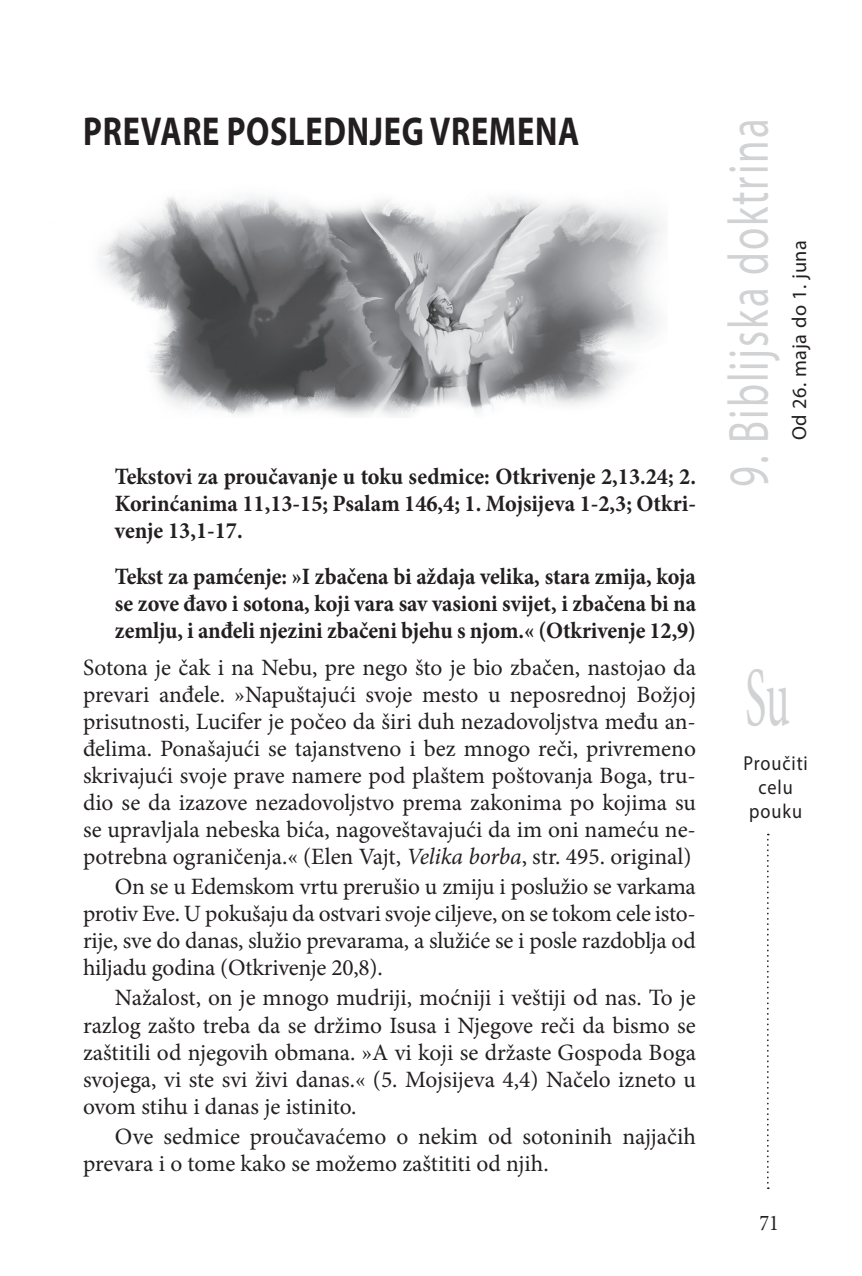
<style>
.page{position:relative;width:862px;height:1276px;background:#fff}
.page>*{position:absolute;margin:0;border:0;box-sizing:border-box;transform-origin:0 0}
.t1{font:84.38px "Minion Pro";color:#d1d2d4;scale:.53 1}
.t2{font:56.7px "Myriad Pro";letter-spacing:.05em;color:#d1d2d4;scale:.71 1}
.t3{font:700 40.5px "Myriad Pro";letter-spacing:.02em;color:#231f20;scale:.8 1}
.t4{font:23.4px/27px "Minion Pro";letter-spacing:-.005em;color:#231f20;text-align:justify}
.t5{font:700 23.4px/27px "Minion Pro";letter-spacing:-.005em;color:#231f20;text-align:justify;scale:.95 1}
.t6{font:22.5px "Minion Pro";color:#231f20;scale:.9 1}
.t7{font:20.25px/24.3px "Myriad Pro";letter-spacing:.05em;color:#231f20;text-align:center;scale:.9 1}
.t8{font:20.25px "Myriad Pro";letter-spacing:.03em;color:#231f20}
.s1{font-style:italic}
</style>
<div class="page">
<svg style="left:767px;top:833px;width:1px;height:356px"></svg>
<img style="left:99px;top:196px;width:565px;height:221px">
<h3 class="t3" style="left:83px;top:105px;width:621px">PREVARE POSLEDNJEG VREMENA</h3>
<p class="t5" style="left:115px;top:463px;width:612px">Tekstovi za proučavanje u toku sedmice: Otkrivenje 2,13.24; 2.<br>Korinćanima 11,13-15; Psalam 146,4; 1. Mojsijeva 1-2,3; Otkri&shy;venje 13,1-17.</p>
<p class="t5" style="left:115px;top:563px;width:613px">Tekst za pamćenje: »I zbačena bi aždaja velika, stara zmija, koja se zove đavo i sotona, koji vara sav vasioni svijet, i zbačena bi na zemlju, i anđeli njezini zbačeni bjehu s njom.« (Otkrivenje 12,9)</p>
<p class="t4" style="left:83px;top:654px;width:614px">Sotona je čak i na Nebu, pre nego što je bio zbačen, nastojao da prevari anđele. »Napuštajući svoje mesto u neposrednoj Božjoj prisutnosti, Lucifer je počeo da širi duh nezadovoljstva među an&shy;đelima. Ponašajući se tajanstveno i bez mnogo reči, privremeno skrivajući svoje prave namere pod plaštem poštovanja Boga, tru&shy;dio se da izazove nezadovoljstvo prema zakonima po kojima su se upravljala nebeska bića, nagoveštavajući da im oni nameću ne&shy;potrebna ograničenja.« (Elen Vajt, <span class="s1">Velika borba</span>, str. 495. original)</p>
<p class="t4" style="left:83px;top:873px;width:614px;text-indent:32px">On se u Edemskom vrtu prerušio u zmiju i poslužio se varkama protiv Eve. U pokušaju da ostvari svoje ciljeve, on se tokom cele isto&shy;rije, sve do danas, služio prevarama, a služiće se i posle razdoblja od hiljadu godina (Otkrivenje 20,8).</p>
<p class="t4" style="left:83px;top:984px;width:614px;text-indent:32px">Nažalost, on je mnogo mudriji, moćniji i veštiji od nas. To je razlog zašto treba da se držimo Isusa i Njegove reči da bismo se zaštitili od njegovih obmana. »A vi koji se držaste Gospoda Boga svojega, vi ste svi živi danas.« (5. Mojsijeva 4,4) Načelo izneto u ovom stihu i danas je istinito.</p>
<p class="t4" style="left:83px;top:1123px;width:614px;text-indent:32px">Ove sedmice proučavaćemo o nekim od sotoninih najjačih prevara i o tome kako se možemo zaštititi od njih.</p>
<h2 class="t2" style="left:713px;top:486px;width:520px;rotate:-90deg">9. Biblijska doktrina</h2>
<p class="t8" style="left:786px;top:440px;width:202px;rotate:-90deg">Od 26. maja do 1. juna</p>
<h1 class="t1" style="left:744px;top:641px;width:86px">Su</h1>
<p class="t7" style="left:743px;top:750px;width:73px">Proučiti celu pouku</p>
<p class="t6" style="left:759px;top:1207px;width:23px">71</p>
</div>
